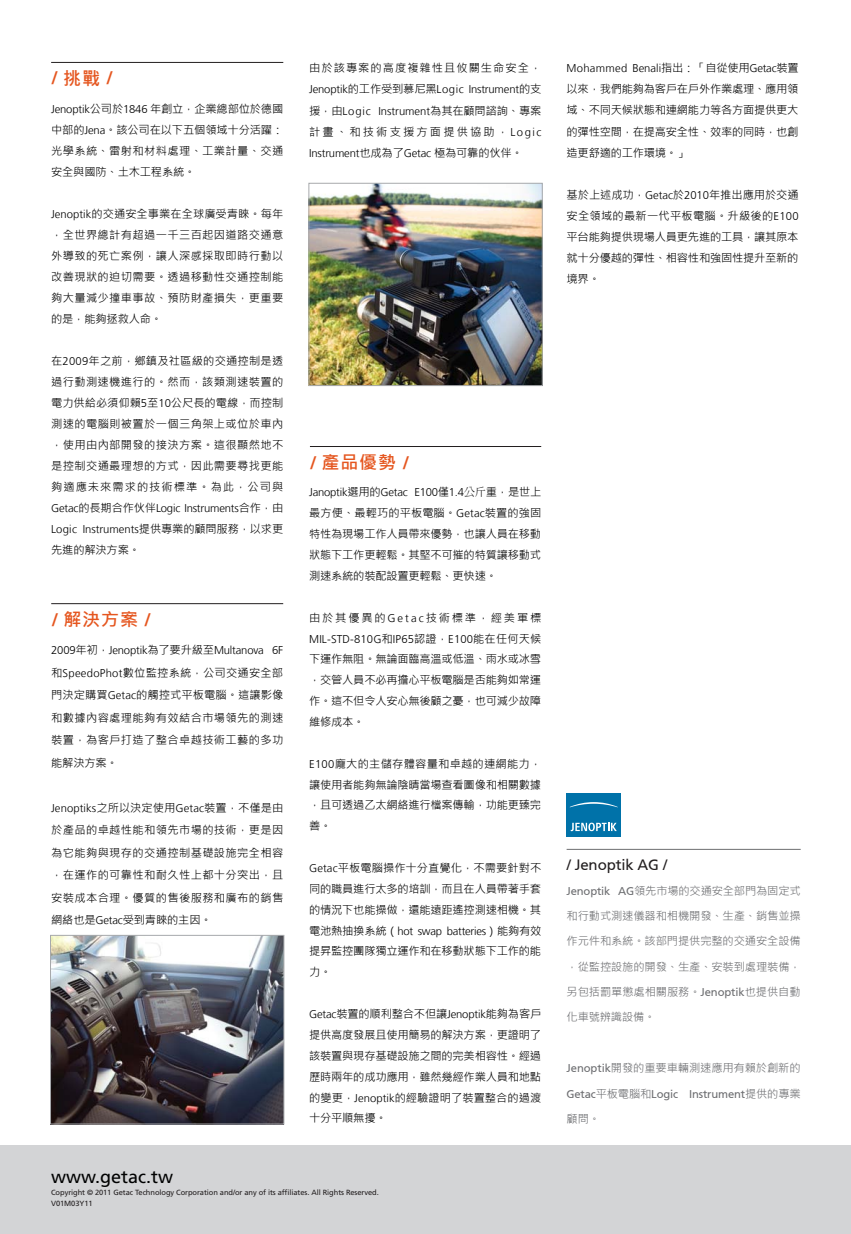
<style>
.page{position:relative;width:851px;height:1234px;background:#fff}
.page>*{position:absolute;margin:0;border:0;box-sizing:border-box;transform-origin:0 0}
.t1{font:700 18px "Microsoft Jheng Hei";letter-spacing:.05em;color:#e5561f}
.t2{font:18px "Frutiger";color:#000101}
.t3{font:700 18px "Frutiger";color:#e5561f}
.t4{font:15px "Frutiger 55 Roman";letter-spacing:-.01em;color:#221e1f}
.t5{font:11.25px/21px "Microsoft Jheng Hei";letter-spacing:-.02em;color:#000101;text-align:justify}
.t6{font:300 11.25px/21px "Frutiger";letter-spacing:-.015em;color:#000101}
.t7{font:11.25px "Microsoft Jheng Hei";letter-spacing:-.01em;color:#6d6e71}
.t8{font:300 11.25px "Frutiger";letter-spacing:.015em;color:#000101}
.t9{font:11.25px "Frutiger 55 Roman";letter-spacing:-.015em;color:#6d6e71}
.t10{font:300 11.25px "Frutiger";letter-spacing:.01em;color:#000101}
.t11{font:11.25px "Microsoft Jheng Hei";letter-spacing:.16em;color:#000101}
.t12{font:11.25px "Microsoft Jheng Hei";letter-spacing:.19em;color:#000101}
.t13{font:11.25px "Microsoft Jheng Hei";letter-spacing:.09em;color:#000101}
.t14{font:7.5px/10.5px "Frutiger";letter-spacing:-.01em;color:#221e1f}
.s1{font-family:"Microsoft Jheng Hei"}
.s2{font-family:"Frutiger";font-weight:300}
.s3{font-family:"Microsoft Jheng Hei";font-weight:400}
.s4{font-family:"Frutiger"}
.s5{font-family:"Adobe Ming Std"}
.s6{font-family:"Frutiger 55 Roman"}
</style>
<div class="page">
<img style="left:52px;top:936px;width:230px;height:185px">
<div style="left:50px;top:934px;width:234px;height:189px;border:1px solid #a7a9ac"></div>
<img style="left:310px;top:185px;width:230px;height:199px">
<div style="left:308px;top:183px;width:234px;height:203px;border:1px solid #a7a9ac"></div>
<hr style="left:51px;top:62px;width:232px;height:1px;background:#221e1f">
<hr style="left:51px;top:603px;width:232px;height:1px;background:#221e1f">
<hr style="left:310px;top:446px;width:231px;height:1px;background:#221e1f">
<div style="left:0;top:1145px;width:850px;height:88px;background:#d3d4d6"></div>
<hr style="left:566px;top:848px;width:234px;height:1px;background:#6d6e71">
<div style="left:566px;top:793px;width:54px;height:43px;background:#0072a9"></div>
<svg style="left:570px;top:802px;width:47px;height:5px"></svg>
<svg style="left:570px;top:822px;width:46px;height:9px"></svg>
<h1 class="t3" style="left:51px;top:68px;width:63px">/ <span class="s1">挑戰</span> /</h1>
<p class="t5" style="left:51px;top:98px;width:234px"><span class="s2">Jenoptik</span>公司於<span class="s2">1846</span> 年創立，企業總部位於德國中部的<span class="s2">Jena</span>。該公司在以下五個領域十分活躍：光學系統、雷射和材料處理、工業計量、交通安全與國防、土木工程系統。</p>
<p class="t5" style="left:51px;top:203px;width:234px"><span class="s2">Jenoptik</span>的交通安全事業在全球廣受青睞。每年，全世界總計有超過一千三百起因道路交通意外導致的死亡案例，讓人深感採取即時行動以改善現狀的迫切需要。透過移動性交通控制能夠大量減少撞車事故、預防財產損失，更重要的是，能夠拯救人命。</p>
<p class="t5" style="left:51px;top:350px;width:234px">在<span class="s2">2009</span>年之前，鄉鎮及社區級的交通控制是透過行動測速機進行的。然而，該類測速裝置的電力供給必須仰賴<span class="s2">5</span>至<span class="s2">10</span>公尺長的電線，而控制測速的電腦則被置於一個三角架上或位於車內，使用由內部開發的接決方案。這很顯然地不是控制交通最理想的方式，因此需要尋找更能夠適應未來需求的技術標準。為此，公司與</p>
<p class="t6" style="left:51px;top:498px;width:233px">Getac<span class="s3">的長期合作伙伴</span>Logic Instruments<span class="s3">合作，由<br></span>Logic Instruments<span class="s3">提供專業的顧問服務，以求更</span></p>
<p class="t5" style="left:51px;top:539px;width:90px">先進的解決方案。</p>
<h1 class="t1" style="left:51px;top:608px;width:101px"><span class="s4">/</span> 解決方案 <span class="s4">/</span></h1>
<p class="t6" style="left:51px;top:639px;width:233px">2009<span class="s3">年初，</span>Jenoptik<span class="s3">為了要升級至</span>Multanova 6F</p>
<p class="t5" style="left:51px;top:661px;width:234px;line-height:22.5px">和<span class="s2">SpeedoPhot</span>數位監控系統，公司交通安全部門決定購買<span class="s2">Getac</span>的觸控式平板電腦。這讓影像和數據內容處理能夠有效結合市場領先的測速裝置，為客戶打造了整合卓越技術工藝的多功能解決方案。</p>
<p class="t10" style="left:51px;top:801px;width:233px">Jenoptiks<span class="s3">之所以決定使用</span>Getac<span class="s3">裝置，不僅是由</span></p>
<p class="t5" style="left:51px;top:818px;width:234px;line-height:22.5px">於產品的卓越性能和領先市場的技術，更是因為它能夠與現存的交通控制基礎設施完全相容，在運作的可靠性和耐久性上都十分突出，且安裝成本合理。優質的售後服務和廣布的銷售網絡也是<span class="s2">Getac</span>受到青睞的主因。</p>
<h1 class="t2" style="left:51px;top:1165px;width:124px">www.getac.tw</h1>
<p class="t13" style="left:309px;top:61px;width:233px">由於該專案的高度複雜性且攸關生命安全，</p>
<p class="t6" style="left:309px;top:79px;width:233px">Jenoptik<span class="s3">的工作受到慕尼黑</span>Logic Instrument<span class="s3">的支援，由</span>Logic Instrument<span class="s3">為其在顧問諮詢、專案</span></p>
<p class="t12" style="left:309px;top:124px;width:233px">計畫、和技術支援方面提供協助，<span class="s2">Logic</span></p>
<p class="t6" style="left:309px;top:142px;width:215px">Instrument<span class="s3">也成為了</span>Getac <span class="s3">極為可靠的伙伴。</span></p>
<h1 class="t1" style="left:310px;top:451px;width:101px"><span class="s4">/</span> 產品優勢 <span class="s4">/</span></h1>
<p class="t6" style="left:309px;top:482px;width:233px">Janoptik<span class="s3">選用的</span>Getac E100<span class="s3">僅</span>1.4<span class="s5">公斤</span><span class="s3">重，是世上</span></p>
<p class="t5" style="left:309px;top:502px;width:234px">最方便、最輕巧的平板電腦。<span class="s2">Getac</span>裝置的強固特性為現場工作人員帶來優勢，也讓人員在移動狀態下工作更輕鬆。其堅不可摧的特質讓移動式測速系統的裝配設置更輕鬆、更快速。</p>
<p class="t11" style="left:309px;top:610px;width:233px">由於其優異的<span class="s2">Getac</span>技術標準，經美軍標</p>
<p class="t8" style="left:309px;top:632px;width:233px">MIL-STD-810G<span class="s3">和</span>IP65<span class="s3">認證，</span>E100<span class="s3">能在任何天候</span></p>
<p class="t5" style="left:309px;top:648px;width:233px">下運作無阻。無論面臨高溫或低溫、雨水或冰雪，交管人員不必再擔心平板電腦是否能夠如常運作。這不但令人安心無後顧之憂，也可減少故障維修成本。</p>
<p class="t5" style="left:309px;top:753px;width:234px"><span class="s2">E100</span>龐大的主儲存體容量和卓越的連網能力，讓使用者能夠無論陰晴當場查看圖像和相關數據，且可透過乙太網絡進行檔案傳輸，功能更臻完善。</p>
<p class="t5" style="left:309px;top:857px;width:234px"><span class="s2">Getac</span>平板電腦操作十分直覺化，不需要針對不同的職員進行太多的培訓，而且在人員帶著手套的情況下也能操做，還能遠距遙控測速相機。其</p>
<p class="t6" style="left:309px;top:920px;width:233px"><span class="s3">電池熱抽換系統（</span>hot swap batteries<span class="s3">）能夠有效</span></p>
<p class="t5" style="left:309px;top:940px;width:233px">提昇監控團隊獨立運作和在移動狀態下工作的能力。</p>
<p class="t5" style="left:309px;top:1003px;width:234px"><span class="s2">Getac</span>裝置的順利整合不但讓<span class="s2">Jenoptik</span>能夠為客戶提供高度發展且使用簡易的解決方案，更證明了該裝置與現存基礎設施之間的完美相容性。經過歷時兩年的成功應用，雖然幾經作業人員和地點的變更，<span class="s2">Jenoptik</span>的經驗證明了裝置整合的過渡十分平順無擾。</p>
<p class="t14" style="left:51px;top:1187px;width:329px">Copyright © 2011 Getac Technology Corporation and/or any of its affiliates. All Rights Reserved.<br>V01M03Y11</p>
<p class="t6" style="left:566px;top:58px;width:233px">Mohammed Benali<span class="s3">指出：「自從使用</span>Getac<span class="s3">裝置</span></p>
<p class="t5" style="left:566px;top:79px;width:233px">以來，我們能夠為客戶在戶外作業處理、應用領域、不同天候狀態和連網能力等各方面提供更大的彈性空間，在提高安全性、效率的同時，也創造更舒適的工作環境。」</p>
<p class="t5" style="left:566px;top:184px;width:233px">基於上述成功，<span class="s2">Getac</span>於<span class="s2">2010</span>年推出應用於交通安全領域的最新一代平板電腦。升級後的<span class="s2">E100</span>平台能夠提供現場人員更先進的工具，讓其原本就十分優越的彈性、相容性和強固性提升至新的境界。</p>
<h2 class="t4" style="left:566px;top:856px;width:102px">/ Jenoptik AG /</h2>
<p class="t7" style="left:566px;top:883px;width:235px"><span class="s6">Jenoptik AG</span>領先市場的交通安全部門為固定式</p>
<p class="t7" style="left:566px;top:908px;width:235px">和行動式測速儀器和相機開發、生產、銷售並操</p>
<p class="t7" style="left:566px;top:933px;width:235px">作元件和系統。該部門提供完整的交通安全設備</p>
<p class="t7" style="left:566px;top:959px;width:235px">，從監控設施的開發、生產、安裝到處理裝備，</p>
<p class="t7" style="left:566px;top:984px;width:235px">另包括罰單懲處相關服務。<span class="s6">Jenoptik</span>也提供自動</p>
<p class="t7" style="left:566px;top:1009px;width:90px">化車號辨識設備。</p>
<p class="t7" style="left:566px;top:1060px;width:235px"><span class="s6">Jenoptik</span>開發的重要車輛測速應用有賴於創新的</p>
<p class="t9" style="left:566px;top:1086px;width:235px">Getac<span class="s1">平板電腦和</span>Logic Instrument<span class="s1">提供的專業</span></p>
<p class="t7" style="left:566px;top:1111px;width:35px">顧問。</p>
</div>
